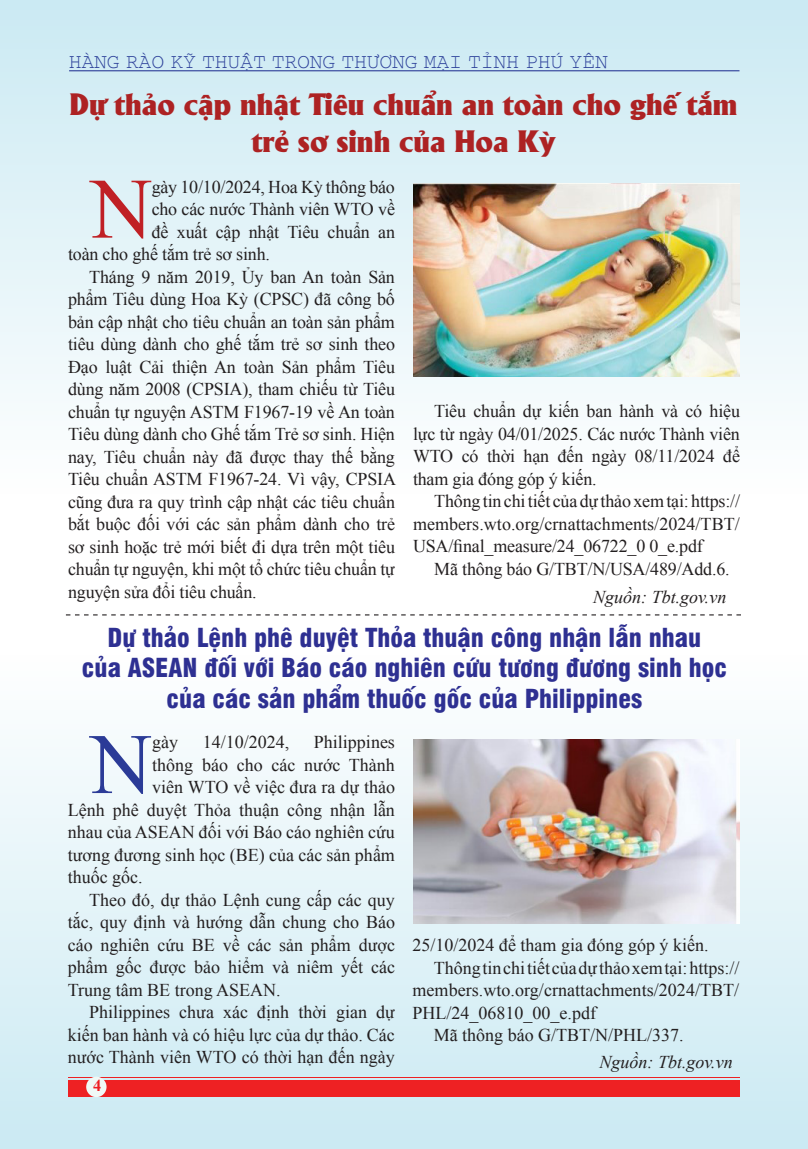
<style>
.page{position:relative;width:808px;height:1149px;background:#fff}
.page>*{position:absolute;margin:0;border:0;box-sizing:border-box;transform-origin:0 0}
.t1{font:85.95px "Times New Roman";color:#c02025}
.t2{font:85.95px "Times New Roman";color:#2b3b97}
.t3{font:30px/36px "UTM Alberta Heavy";color:#ad2223;text-align:center}
.t4{font:25.5px "UTM Swiss 721 Black Condensed";color:#2e3092}
.t5{font:18px/22.5px "Times New Roman";color:#231f20;text-align:justify}
.t6{font:18px "VNI Couri";color:#2b3f99}
.t7{font:italic 18px "Times New Roman";color:#231f20}
.t8{font:700 16.5px "Times New Roman";color:#ee1d23}
</style>
<div class="page">
<div style="left:0;top:0;width:808px;height:493px;background:linear-gradient(to bottom,#cbeaf3,#fefefe)"></div>
<div style="left:0;top:655px;width:808px;height:493px;background:linear-gradient(to bottom,#feffff,#cbe7f0)"></div>
<hr style="left:69px;top:70px;width:670px;height:1px;background:#2e3f99">
<div style="left:68px;top:1079px;width:672px;height:17px;background:#ee2123"></div>
<hr style="left:68px;top:1076px;width:672px;height:1px;background:#ee2123">
<div style="left:86px;top:1076px;width:21px;height:20px;background:#f0f9f7;border-radius:50%"></div>
<img style="left:413px;top:183px;width:327px;height:193px">
<svg style="left:66px;top:614px;width:675px;height:1px"></svg>
<img style="left:413px;top:739px;width:326px;height:183px">
<p class="t6" style="left:69px;top:50px;width:540px">HAØNG RAØO KYÕ THUAÄT TRONG THÖÔNG MAÏI TÆNH PHUÙ YEÂN</p>
<p class="t3" style="left:69px;top:84px;width:670px">Dự thảo cập nhật Tiêu chuẩn an toàn cho ghế tắm trẻ sơ sinh của Hoa Kỳ</p>
<p class="t1" style="left:90px;top:151px;width:64px">N</p>
<p class="t5" style="left:152px;top:175px;width:245px">gày 10/10/2024, Hoa Kỳ thông báo</p>
<p class="t5" style="left:152px;top:197px;width:245px">cho các nước Thành viên WTO về</p>
<p class="t5" style="left:152px;top:220px;width:245px">đề xuất cập nhật Tiêu chuẩn an</p>
<p class="t5" style="left:68px;top:242px;width:203px">toàn cho ghế tắm trẻ sơ sinh.</p>
<p class="t5" style="left:68px;top:265px;width:329px;text-indent:21px">Tháng 9 năm 2019, Ủy ban An toàn Sản phẩm Tiêu dùng Hoa Kỳ (CPSC) đã công bố bản cập nhật cho tiêu chuẩn an toàn sản phẩm tiêu dùng dành cho ghế tắm trẻ sơ sinh theo Đạo luật Cải thiện An toàn Sản phẩm Tiêu dùng năm 2008 (CPSIA), tham chiếu từ Tiêu chuẩn tự nguyện ASTM F1967-19 về An toàn Tiêu dùng dành cho Ghế tắm Trẻ sơ sinh. Hiện nay, Tiêu chuẩn này đã được thay thế bằng Tiêu chuẩn ASTM F1967-24. Vì vậy, CPSIA cũng đưa ra quy trình cập nhật các tiêu chuẩn bắt buộc đối với các sản phẩm dành cho trẻ sơ sinh hoặc trẻ mới biết đi dựa trên một tiêu chuẩn tự nguyện, khi một tổ chức tiêu chuẩn tự nguyện sửa đổi tiêu chuẩn.</p>
<p class="t5" style="left:413px;top:399px;width:328px;text-indent:21px">Tiêu chuẩn dự kiến ban hành và có hiệu lực từ ngày 04/01/2025. Các nước Thành viên WTO có thời hạn đến ngày 08/11/2024 để tham gia đóng góp ý kiến.</p>
<p class="t5" style="left:413px;top:489px;width:329px;text-indent:21px">Thông tin chi tiết của dự thảo xem tại: https:// members.wto.org/crnattachments/2024/TBT/ USA/final_measure/24_06722_0 0_e.pdf</p>
<p class="t5" style="left:434px;top:557px;width:297px">Mã thông báo G/TBT/N/USA/489/Add.6.</p>
<p class="t7" style="left:593px;top:584px;width:135px">Nguồn: Tbt.gov.vn</p>
<p class="t4" style="left:108px;top:618px;width:595px">Dự thảo Lệnh phê duyệt Thỏa thuận công nhận lẫn nhau</p>
<p class="t4" style="left:82px;top:648px;width:646px">của ASEAN đối với Báo cáo nghiên cứu tương đương sinh học</p>
<p class="t4" style="left:167px;top:679px;width:477px">của các sản phẩm thuốc gốc của Philippines</p>
<p class="t2" style="left:90px;top:706px;width:64px">N</p>
<p class="t5" style="left:152px;top:730px;width:27px">gày</p>
<p class="t5" style="left:203px;top:730px;width:88px">14/10/2024,</p>
<p class="t5" style="left:314px;top:730px;width:83px">Philippines</p>
<p class="t5" style="left:152px;top:752px;width:244px">thông báo cho các nước Thành</p>
<p class="t5" style="left:152px;top:775px;width:244px">viên WTO về việc đưa ra dự thảo</p>
<p class="t5" style="left:68px;top:797px;width:329px">Lệnh phê duyệt Thỏa thuận công nhận lẫn</p>
<p class="t5" style="left:68px;top:820px;width:329px">nhau của ASEAN đối với Báo cáo nghiên cứu</p>
<p class="t5" style="left:68px;top:842px;width:329px">tương đương sinh học (BE) của các sản phẩm</p>
<p class="t5" style="left:68px;top:865px;width:76px">thuốc gốc.</p>
<p class="t5" style="left:68px;top:887px;width:329px;text-indent:21px">Theo đó, dự thảo Lệnh cung cấp các quy tắc, quy định và hướng dẫn chung cho Báo cáo nghiên cứu BE về các sản phẩm dược phẩm gốc được bảo hiểm và niêm yết các Trung tâm BE trong ASEAN.</p>
<p class="t5" style="left:68px;top:1000px;width:329px;text-indent:21px">Philippines chưa xác định thời gian dự kiến ban hành và có hiệu lực của dự thảo. Các nước Thành viên WTO có thời hạn đến ngày</p>
<p class="t5" style="left:412px;top:933px;width:297px">25/10/2024 để tham gia đóng góp ý kiến.</p>
<p class="t5" style="left:412px;top:955px;width:328px;text-indent:21px">Thông tin chi tiết của dự thảo xem tại: https:// members.wto.org/crnattachments/2024/TBT/ PHL/24_06810_00_e.pdf</p>
<p class="t5" style="left:434px;top:1023px;width:252px">Mã thông báo G/TBT/N/PHL/337.</p>
<p class="t7" style="left:600px;top:1049px;width:135px">Nguồn: Tbt.gov.vn</p>
<p class="t8" style="left:93px;top:1073px;width:10px">4</p>
</div>
